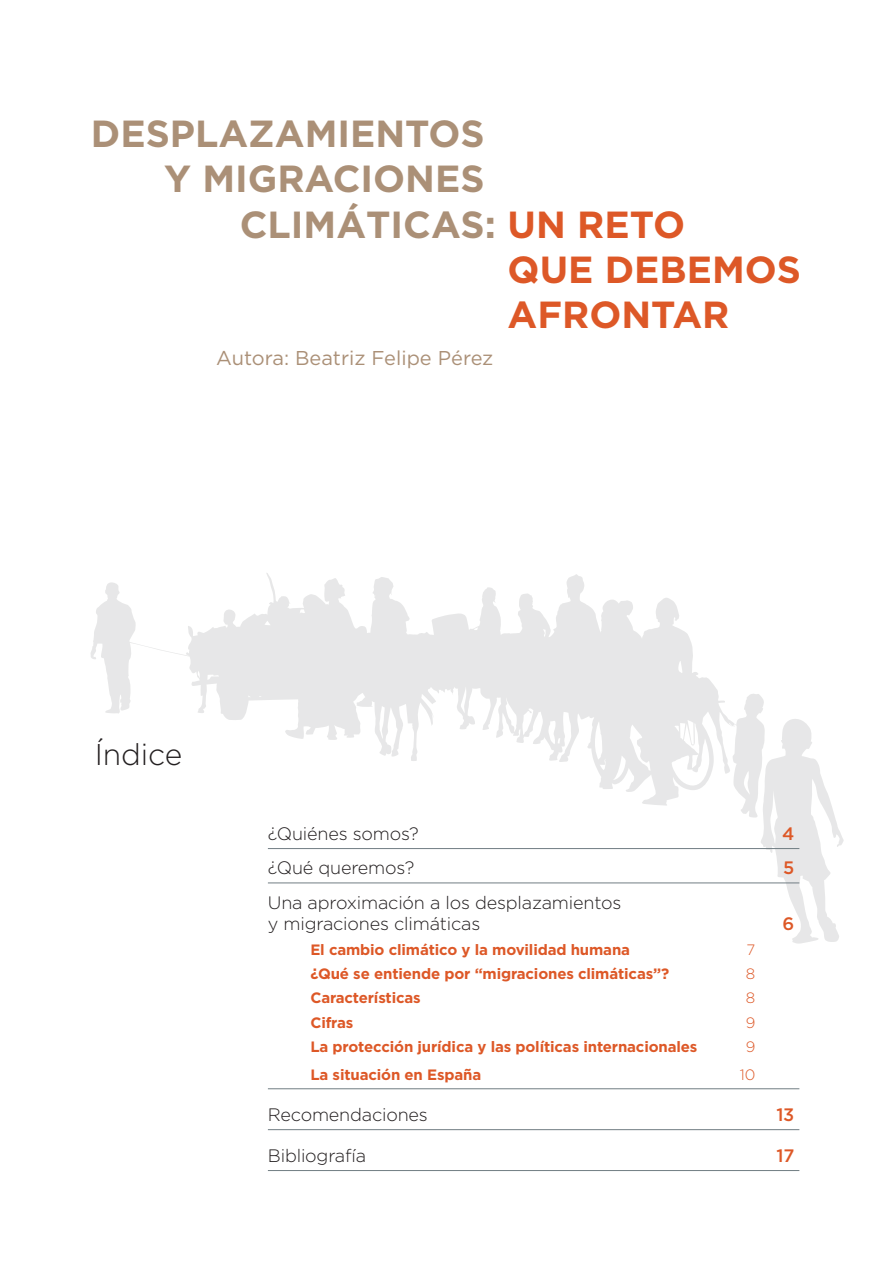
<style>
.page{position:relative;width:893px;height:1263px;background:#fff}
.page>*{position:absolute;margin:0;border:0;box-sizing:border-box;transform-origin:0 0}
.t1{font:700 37.65px/45.3px "Gotham";color:#dd5827}
.t2{font:700 37.65px/45.3px "Gotham";color:#ab9077;text-align:right}
.heading_1{font:300 30px "Gotham";letter-spacing:-.005em;color:#231f20}
.t3{font:19.95px "Gotham";color:#ab9077}
.t4{font:300 18px/21.6px "Gotham";letter-spacing:-.01em;color:#231f20}
.t5{font:500 18px "Gotham";color:#dd5827}
.t6{font:700 15px "Gotham";letter-spacing:-.01em;color:#dd5827}
.t7{font:300 15px "Gotham";color:#dd5827}
.s1{color:#ab9077}
</style>
<div class="page">
<svg style="left:760px;top:719px;width:84px;height:225px"></svg>
<svg style="left:90px;top:573px;width:675px;height:245px"></svg>
<hr style="left:268px;top:848px;width:531px;height:1px;background:#717d83">
<hr style="left:268px;top:883px;width:531px;height:1px;background:#717d83">
<hr style="left:268px;top:1088px;width:531px;height:1px;background:#717d83">
<hr style="left:268px;top:1129px;width:531px;height:1px;background:#717d83">
<hr style="left:268px;top:1170px;width:531px;height:1px;background:#717d83">
<p class="t2" style="left:91px;top:110px;width:395px">DESPLAZAMIENTOS<br>Y MIGRACIONES</p>
<p class="t1" style="left:508px;top:201px;width:295px;text-indent:-268px"><span class="s1">CLIMÁTICAS:</span> UN RETO<br>QUE DEBEMOS<br>AFRONTAR</p>
<p class="t3" style="left:216px;top:347px;width:279px">Autora: Beatriz Felipe Pérez</p>
<p class="heading_1" style="left:95px;top:738px;width:89px">Índice</p>
<p class="t4" style="left:268px;top:822px;width:152px">¿Quiénes somos?</p>
<p class="t5" style="left:782px;top:823px;width:14px">4</p>
<p class="t4" style="left:268px;top:857px;width:148px">¿Qué queremos?</p>
<p class="t5" style="left:783px;top:857px;width:13px">5</p>
<p class="t4" style="left:268px;top:891px;width:355px">Una aproximación a los desplazamientos y migraciones climáticas</p>
<p class="t5" style="left:783px;top:913px;width:13px">6</p>
<p class="t6" style="left:310px;top:940px;width:321px">El cambio climático y la movilidad humana</p>
<p class="t7" style="left:747px;top:941px;width:10px">7</p>
<p class="t6" style="left:310px;top:965px;width:360px">¿Qué se entiende por “migraciones climáticas”?</p>
<p class="t7" style="left:746px;top:965px;width:11px">8</p>
<p class="t6" style="left:310px;top:989px;width:112px">Características</p>
<p class="t7" style="left:746px;top:990px;width:11px">8</p>
<p class="t6" style="left:310px;top:1014px;width:44px">Cifras</p>
<p class="t7" style="left:746px;top:1014px;width:11px">9</p>
<p class="t6" style="left:310px;top:1038px;width:388px">La protección jurídica y las políticas internacionales</p>
<p class="t7" style="left:746px;top:1038px;width:11px">9</p>
<p class="t6" style="left:310px;top:1066px;width:172px">La situación en España</p>
<p class="t7" style="left:740px;top:1066px;width:17px">10</p>
<p class="t4" style="left:268px;top:1103px;width:162px">Recomendaciones</p>
<p class="t5" style="left:776px;top:1104px;width:20px">13</p>
<p class="t4" style="left:268px;top:1144px;width:100px">Bibliografía</p>
<p class="t5" style="left:776px;top:1145px;width:19px">17</p>
</div>
